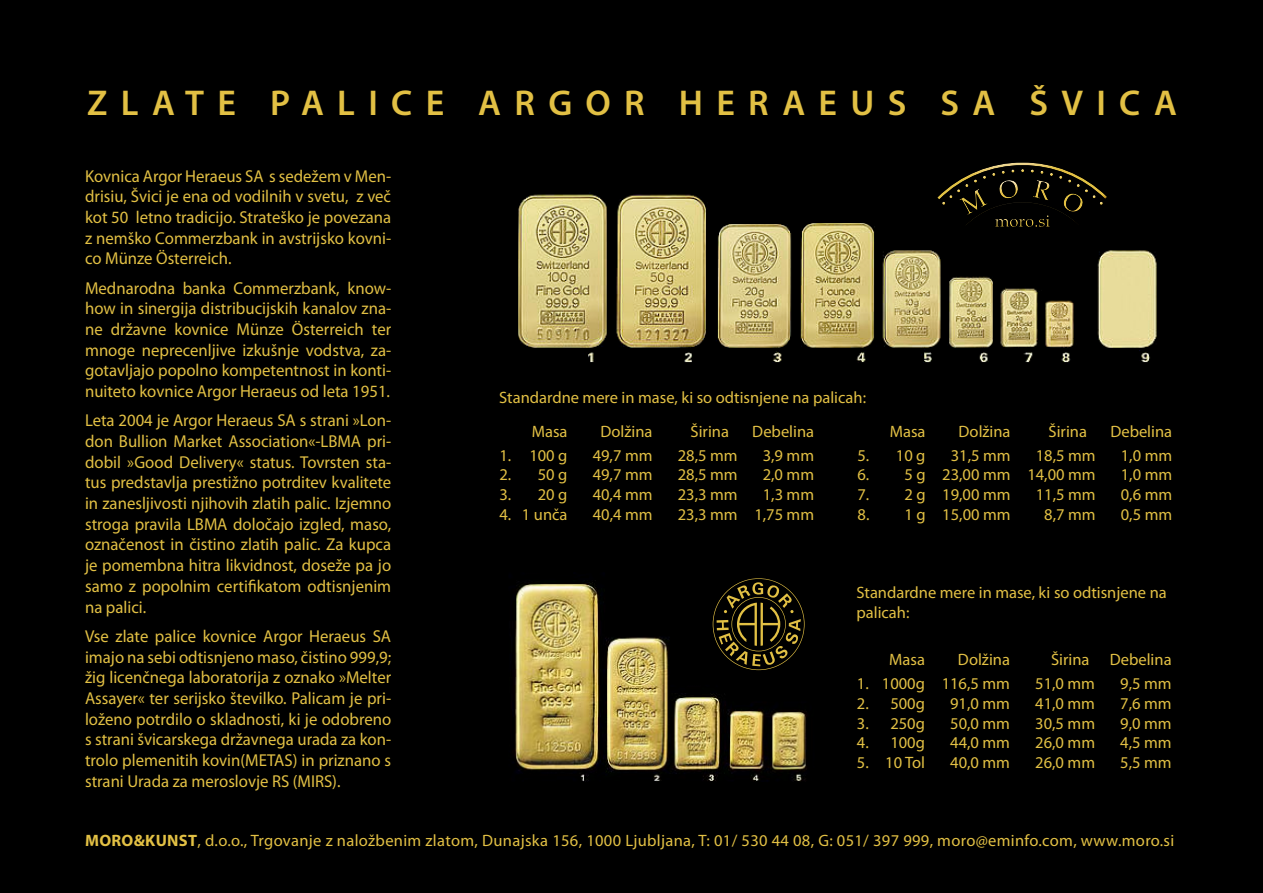
<style>
.page{position:relative;width:1263px;height:893px;background:#000}
.page>*{position:absolute;margin:0;border:0;box-sizing:border-box;transform-origin:0 0}
.t1{font:600 36px "Myriad Pro";letter-spacing:.37em;color:#e2c044}
.t2{font:17.25px/20.7px "Myriad Pro";color:#e2c044;text-align:justify}
.t3{font:16.5px/19.8px "Myriad Pro";color:#e2c044}
.t4{font:16.5px "Myriad Pro";letter-spacing:.02em;color:#e2c044}
.s1{font-weight:700}
</style>
<div class="page">
<img style="left:515px;top:582px;width:292px;height:200px">
<img style="left:518px;top:192px;width:639px;height:172px">
<svg style="left:1013px;top:227px;width:28px;height:1px"></svg>
<img style="left:995px;top:226px;width:49px;height:1px">
<img style="left:959px;top:200px;width:124px;height:15px">
<svg style="left:1068px;top:200px;width:35px;height:5px"></svg>
<svg style="left:942px;top:200px;width:35px;height:5px"></svg>
<img style="left:937px;top:162px;width:170px;height:38px">
<img style="left:965px;top:202px;width:114px;height:24px">
<svg style="left:713px;top:578px;width:91px;height:92px"></svg>
<h1 class="t1" style="left:87px;top:83px;width:1091px">ZLATE PALICE ARGOR HERAEUS SA ŠVICA</h1>
<p class="t2" style="left:85px;top:165px;width:308px">Kovnica Argor Heraeus SA s sedežem v Men&shy;drisiu, Švici je ena od vodilnih v svetu, z več kot 50 letno tradicijo. Strateško je povezana z nemško Commerzbank in avstrijsko kovni&shy;co Münze Österreich.</p>
<p class="t2" style="left:85px;top:277px;width:308px">Mednarodna banka Commerzbank, know&shy;how in sinergija distribucijskih kanalov zna&shy;ne državne kovnice Münze Österreich ter mnoge neprecenljive izkušnje vodstva, za&shy;gotavljajo popolno kompetentnost in konti&shy;nuiteto kovnice Argor Heraeus od leta 1951.</p>
<p class="t2" style="left:85px;top:410px;width:308px">Leta 2004 je Argor Heraeus SA s strani »Lon&shy;don Bullion Market Association«-LBMA pri&shy;dobil »Good Delivery« status. Tovrsten sta&shy;tus predstavlja prestižno potrditev kvalitete in zanesljivosti njihovih zlatih palic. Izjemno stroga pravila LBMA določajo izgled, maso, označenost in čistino zlatih palic. Za kupca je pomembna hitra likvidnost, doseže pa jo samo z popolnim certifikatom odtisnjenim na palici.</p>
<p class="t2" style="left:85px;top:625px;width:308px">Vse zlate palice kovnice Argor Heraeus SA imajo na sebi odtisnjeno maso, čistino 999,9; žig licenčnega laboratorija z oznako »Melter Assayer« ter serijsko številko. Palicam je pri&shy;loženo potrdilo o skladnosti, ki je odobreno s strani švicarskega državnega urada za kon&shy;trolo plemenitih kovin(METAS) in priznano s strani Urada za meroslovje RS (MIRS).</p>
<p class="t3" style="left:499px;top:387px;width:368px">Standardne mere in mase, ki so odtisnjene na palicah:</p>
<p class="t3" style="left:532px;top:421px;width:37px">Masa</p>
<p class="t3" style="left:600px;top:421px;width:54px">Dolžina</p>
<p class="t3" style="left:690px;top:421px;width:40px">Širina</p>
<p class="t3" style="left:752px;top:421px;width:63px">Debelina</p>
<p class="t3" style="left:499px;top:445px;width:70px">1. 100 g</p>
<p class="t3" style="left:593px;top:445px;width:61px">49,7 mm</p>
<p class="t3" style="left:678px;top:445px;width:61px">28,5 mm</p>
<p class="t3" style="left:763px;top:445px;width:53px">3,9 mm</p>
<p class="t3" style="left:499px;top:465px;width:70px">2. 50 g</p>
<p class="t3" style="left:593px;top:465px;width:61px">49,7 mm</p>
<p class="t3" style="left:678px;top:465px;width:61px">28,5 mm</p>
<p class="t3" style="left:763px;top:465px;width:53px">2,0 mm</p>
<p class="t3" style="left:499px;top:484px;width:70px">3. 20 g</p>
<p class="t3" style="left:593px;top:484px;width:61px">40,4 mm</p>
<p class="t3" style="left:678px;top:484px;width:61px">23,3 mm</p>
<p class="t3" style="left:763px;top:484px;width:53px">1,3 mm</p>
<p class="t3" style="left:499px;top:504px;width:70px">4. 1 unča</p>
<p class="t3" style="left:593px;top:504px;width:61px">40,4 mm</p>
<p class="t3" style="left:678px;top:504px;width:138px">23,3 mm 1,75 mm</p>
<p class="t3" style="left:890px;top:421px;width:37px">Masa</p>
<p class="t3" style="left:958px;top:421px;width:54px">Dolžina</p>
<p class="t3" style="left:1048px;top:421px;width:40px">Širina</p>
<p class="t3" style="left:1110px;top:421px;width:63px">Debelina</p>
<p class="t3" style="left:857px;top:445px;width:70px">5. 10 g</p>
<p class="t3" style="left:951px;top:445px;width:61px">31,5 mm</p>
<p class="t3" style="left:1036px;top:445px;width:61px">18,5 mm</p>
<p class="t3" style="left:1121px;top:445px;width:53px">1,0 mm</p>
<p class="t3" style="left:857px;top:465px;width:240px">6. 5 g 23,00 mm 14,00 mm</p>
<p class="t3" style="left:1121px;top:465px;width:53px">1,0 mm</p>
<p class="t3" style="left:857px;top:484px;width:155px">7. 2 g 19,00 mm</p>
<p class="t3" style="left:1036px;top:484px;width:61px">11,5 mm</p>
<p class="t3" style="left:1121px;top:484px;width:53px">0,6 mm</p>
<p class="t3" style="left:857px;top:504px;width:155px">8. 1 g 15,00 mm</p>
<p class="t3" style="left:1044px;top:504px;width:53px">8,7 mm</p>
<p class="t3" style="left:1121px;top:504px;width:53px">0,5 mm</p>
<p class="t3" style="left:856px;top:582px;width:312px">Standardne mere in mase, ki so odtisnjene na palicah:</p>
<p class="t3" style="left:889px;top:649px;width:37px">Masa</p>
<p class="t3" style="left:958px;top:649px;width:54px">Dolžina</p>
<p class="t3" style="left:1051px;top:649px;width:122px">Širina Debelina</p>
<p class="t3" style="left:857px;top:673px;width:155px">1. 1000g 116,5 mm</p>
<p class="t3" style="left:1035px;top:673px;width:61px">51,0 mm</p>
<p class="t3" style="left:1120px;top:673px;width:53px">9,5 mm</p>
<p class="t3" style="left:857px;top:693px;width:70px">2. 500g</p>
<p class="t3" style="left:950px;top:693px;width:61px">91,0 mm</p>
<p class="t3" style="left:1035px;top:693px;width:61px">41,0 mm</p>
<p class="t3" style="left:1120px;top:693px;width:53px">7,6 mm</p>
<p class="t3" style="left:857px;top:713px;width:70px">3. 250g</p>
<p class="t3" style="left:950px;top:713px;width:61px">50,0 mm</p>
<p class="t3" style="left:1035px;top:713px;width:61px">30,5 mm</p>
<p class="t3" style="left:1120px;top:713px;width:53px">9,0 mm</p>
<p class="t3" style="left:857px;top:733px;width:70px">4. 100g</p>
<p class="t3" style="left:950px;top:733px;width:61px">44,0 mm</p>
<p class="t3" style="left:1035px;top:733px;width:61px">26,0 mm</p>
<p class="t3" style="left:1120px;top:733px;width:53px">4,5 mm</p>
<p class="t3" style="left:857px;top:752px;width:70px">5. 10 Tol</p>
<p class="t3" style="left:950px;top:752px;width:61px">40,0 mm</p>
<p class="t3" style="left:1035px;top:752px;width:61px">26,0 mm</p>
<p class="t3" style="left:1120px;top:752px;width:53px">5,5 mm</p>
<p class="t4" style="left:85px;top:830px;width:1091px"><span class="s1">MORO&amp;KUNST</span>, d.o.o., Trgovanje z naložbenim zlatom, Dunajska 156, 1000 Ljubljana, T: 01/ 530 44 08, G: 051/ 397 999, moro@eminfo.com, www.moro.si</p>
</div>
